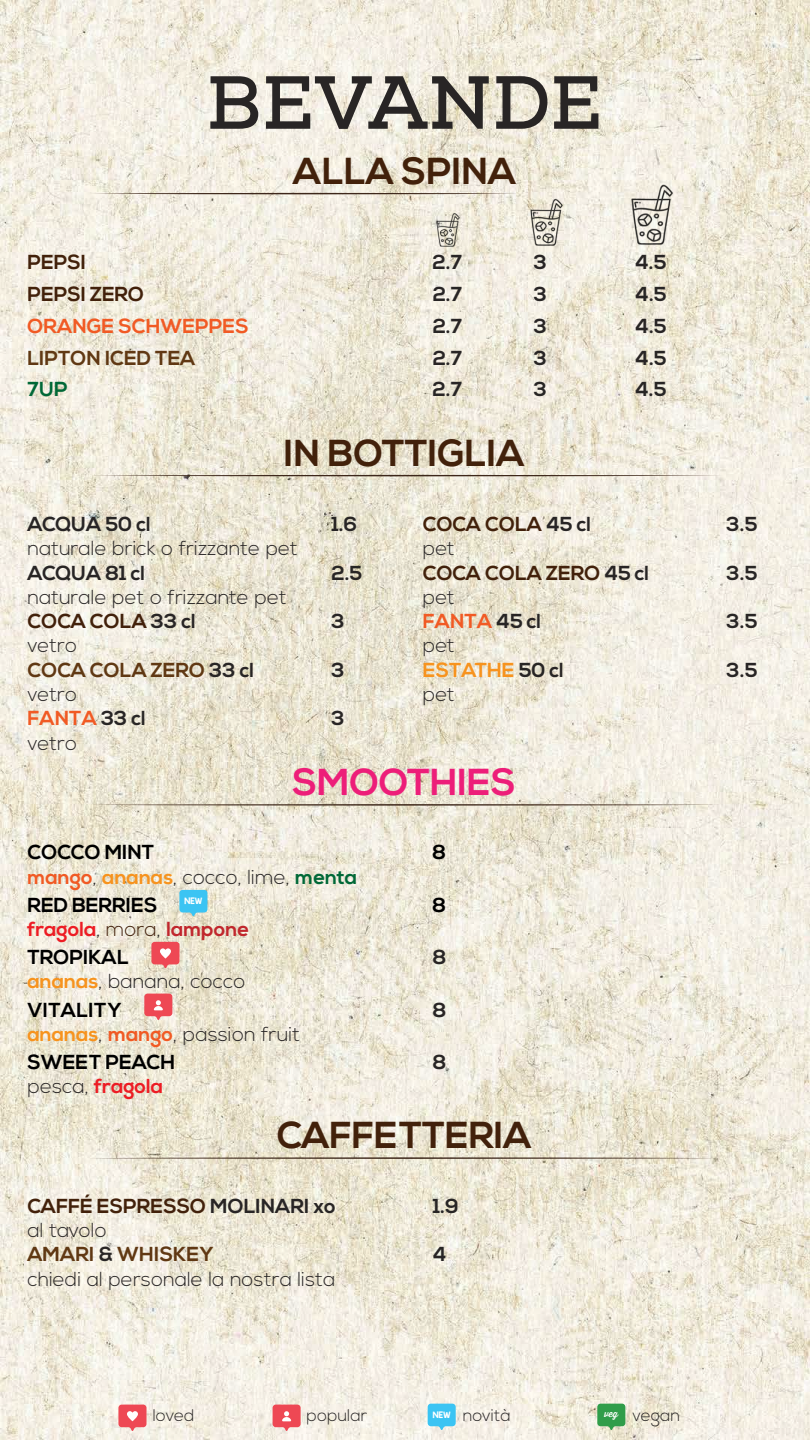
<style>
.page{position:relative;width:810px;height:1440px;background:#fff}
.page>*{position:absolute;margin:0;border:0;box-sizing:border-box;transform-origin:0 0}
.t1{font:75px "Nexa Slab Bold FREE";color:#282525}
.t2{font:700 37.5px "Nexa";color:#42210b}
.t3{font:700 37.5px "Nexa";color:#ed1e79}
.t4{font:300 20.25px/28px "Nexa";color:#282525}
.t5{font:700 20.25px "Nexa";color:#282525}
.t6{font:700 20.25px/24.3px "Nexa";color:#42210b}
.t7{font:700 20.25px/24.3px "Nexa";color:#603813}
.t8{font:700 20.25px/28px "Nexa";color:#000}
.t9{font:700 20.25px/24.3px "Nexa";color:#f15a24}
.t10{font:700 20.25px/24.3px "Nexa";color:#f7931e}
.t11{font:700 20.25px "Nexa";color:#ed1c24}
.t12{font:700 20.25px "Nexa";color:#006837}
.t13{font:300 16.88px "Nexa";color:#282525}
.t14{font:7.5px "KG Blank Space Solid";color:#fff}
.s1{font-weight:700;color:#42210b}
.s2{font-weight:700}
.s3{color:#282525}
.s4{font-weight:300;color:#282525}
.s5{font-weight:700;color:#f15a24}
.s6{font-weight:700;color:#f7931e}
.s7{font-weight:700;color:#006837}
.s8{font-weight:700;color:#000}
.s9{color:#ed1c24}
.s10{font-weight:300;color:#42210b}
.s11{color:#c1272d}
</style>
<div class="page">
<img style="left:0;top:0;width:810px;height:1440px">
<svg style="left:90px;top:193px;width:430px;height:1px"></svg>
<svg style="left:118px;top:1405px;width:29px;height:26px"></svg>
<svg style="left:273px;top:1405px;width:28px;height:26px"></svg>
<svg style="left:597px;top:1404px;width:28px;height:26px"></svg>
<svg style="left:428px;top:1404px;width:28px;height:26px"></svg>
<svg style="left:88px;top:475px;width:635px;height:1px"></svg>
<img style="left:520px;top:196px;width:52px;height:53px">
<img style="left:429px;top:212px;width:37px;height:37px">
<img style="left:619px;top:182px;width:67px;height:67px">
<svg style="left:87px;top:1157px;width:635px;height:2px"></svg>
<svg style="left:87px;top:804px;width:635px;height:2px"></svg>
<svg style="left:179px;top:890px;width:28px;height:26px"></svg>
<svg style="left:151px;top:942px;width:29px;height:26px"></svg>
<svg style="left:144px;top:994px;width:28px;height:26px"></svg>
<h1 class="t1" style="left:206px;top:58px;width:397px">BEVANDE</h1>
<h2 class="t2" style="left:293px;top:149px;width:224px">ALLA SPINA</h2>
<p class="t6" style="left:27px;top:251px;width:60px">PEPSI</p>
<p class="t5" style="left:433px;top:251px;width:31px">2.7</p>
<p class="t5" style="left:534px;top:251px;width:15px">3</p>
<p class="t5" style="left:635px;top:251px;width:33px">4.5</p>
<p class="t6" style="left:27px;top:283px;width:118px">PEPSI ZERO</p>
<p class="t5" style="left:433px;top:282px;width:31px">2.7</p>
<p class="t5" style="left:534px;top:282px;width:15px">3</p>
<p class="t5" style="left:635px;top:282px;width:33px">4.5</p>
<p class="t9" style="left:27px;top:314px;width:223px">ORANGE SCHWEPPES</p>
<p class="t5" style="left:433px;top:314px;width:31px">2.7</p>
<p class="t5" style="left:534px;top:314px;width:15px">3</p>
<p class="t5" style="left:635px;top:314px;width:33px">4.5</p>
<p class="t7" style="left:27px;top:346px;width:169px">LIPTON ICED TEA</p>
<p class="t5" style="left:433px;top:346px;width:31px">2.7</p>
<p class="t5" style="left:534px;top:346px;width:15px">3</p>
<p class="t5" style="left:635px;top:346px;width:33px">4.5</p>
<p class="t12" style="left:27px;top:378px;width:42px">7UP</p>
<p class="t5" style="left:433px;top:378px;width:31px">2.7</p>
<p class="t5" style="left:534px;top:378px;width:15px">3</p>
<p class="t5" style="left:635px;top:378px;width:33px">4.5</p>
<h2 class="t2" style="left:284px;top:431px;width:242px">IN BOTTIGLIA</h2>
<p class="t5" style="left:27px;top:512px;width:125px">ACQUA 50 cl</p>
<p class="t5" style="left:331px;top:512px;width:27px">1.6</p>
<p class="t4" style="left:27px;top:535px;width:272px">naturale brick o frizzante pet</p>
<p class="t5" style="left:27px;top:561px;width:119px">ACQUA 81 cl</p>
<p class="t5" style="left:331px;top:561px;width:32px">2.5</p>
<p class="t4" style="left:27px;top:586px;width:261px;line-height:24.3px">naturale pet o frizzante pet<br><span class="s1">COCA COLA</span> <span class="s2">33 cl</span></p>
<p class="t5" style="left:331px;top:609px;width:15px">3</p>
<p class="t6" style="left:423px;top:513px;width:170px">COCA COLA <span class="s3">45 cl</span></p>
<p class="t5" style="left:727px;top:512px;width:32px">3.5</p>
<p class="t6" style="left:423px;top:537px;width:228px"><span class="s4">pet<br></span>COCA COLA ZERO <span class="s3">45 cl</span></p>
<p class="t5" style="left:727px;top:561px;width:32px">3.5</p>
<p class="t9" style="left:423px;top:585px;width:120px"><span class="s4">pet<br></span>FANTA <span class="s3">45 cl</span></p>
<p class="t5" style="left:727px;top:609px;width:32px">3.5</p>
<p class="t7" style="left:27px;top:634px;width:228px"><span class="s4">vetro<br></span>COCA COLA ZERO <span class="s3">33 cl</span></p>
<p class="t5" style="left:331px;top:658px;width:15px">3</p>
<p class="t10" style="left:423px;top:634px;width:143px"><span class="s4">pet<br></span>ESTATHE <span class="s3">50 cl</span></p>
<p class="t5" style="left:727px;top:658px;width:32px">3.5</p>
<p class="t4" style="left:27px;top:683px;width:120px;line-height:24.3px">vetro<br><span class="s5">FANTA</span> <span class="s2">33 cl</span></p>
<p class="t5" style="left:331px;top:707px;width:15px">3</p>
<p class="t4" style="left:423px;top:681px;width:34px">pet</p>
<p class="t4" style="left:27px;top:730px;width:51px">vetro</p>
<h2 class="t3" style="left:292px;top:760px;width:225px">SMOOTHIES</h2>
<p class="t8" style="left:27px;top:839px;width:128px">COCCO MINT</p>
<p class="t8" style="left:433px;top:839px;width:15px">8</p>
<p class="t4" style="left:27px;top:864px;width:331px"><span class="s5">mango</span>, <span class="s6">ananas</span>, cocco, lime, <span class="s7">menta<br></span><span class="s8">RED BERRIES</span></p>
<p class="t8" style="left:433px;top:892px;width:15px">8</p>
<p class="t14" style="left:185px;top:896px;width:19px">NEW</p>
<p class="t8" style="left:27px;top:916px;width:223px"><span class="s9">fragola</span><span class="s4">,</span> <span class="s10">mora</span><span class="s4">,</span> <span class="s11">lampone<br></span>TROPIKAL</p>
<p class="t4" style="left:27px;top:968px;width:219px"><span class="s6">ananas</span>, banana, cocco<br><span class="s8">VITALITY</span></p>
<p class="t4" style="left:27px;top:1021px;width:274px"><span class="s6">ananas</span>, <span class="s5">mango</span>, passion fruit<br><span class="s8">SWEET PEACH</span></p>
<p class="t11" style="left:27px;top:1074px;width:137px"><span class="s4">pesca,</span> fragola</p>
<p class="t5" style="left:433px;top:945px;width:15px">8</p>
<p class="t5" style="left:433px;top:998px;width:15px">8</p>
<p class="t5" style="left:433px;top:1050px;width:15px">8</p>
<h2 class="t2" style="left:277px;top:1114px;width:256px">CAFFETTERIA</h2>
<p class="t6" style="left:27px;top:1194px;width:310px">CAFFÉ ESPRESSO <span class="s3">MOLINARI xo</span></p>
<p class="t5" style="left:433px;top:1194px;width:28px">1.9</p>
<p class="t7" style="left:27px;top:1219px;width:188px"><span class="s4">al tavolo<br></span>AMARI <span class="s3">&amp;</span> WHISKEY</p>
<p class="t5" style="left:433px;top:1243px;width:15px">4</p>
<p class="t4" style="left:27px;top:1266px;width:310px">chiedi al personale la nostra lista</p>
<p class="t13" style="left:153px;top:1406px;width:43px">loved</p>
<p class="t13" style="left:307px;top:1406px;width:62px">popular</p>
<p class="t14" style="left:433px;top:1410px;width:19px">NEW</p>
<p class="t13" style="left:463px;top:1406px;width:50px">novità</p>
<p class="t13" style="left:604px;top:1406px;width:77px"><sup>veg</sup> vegan</p>
</div>
